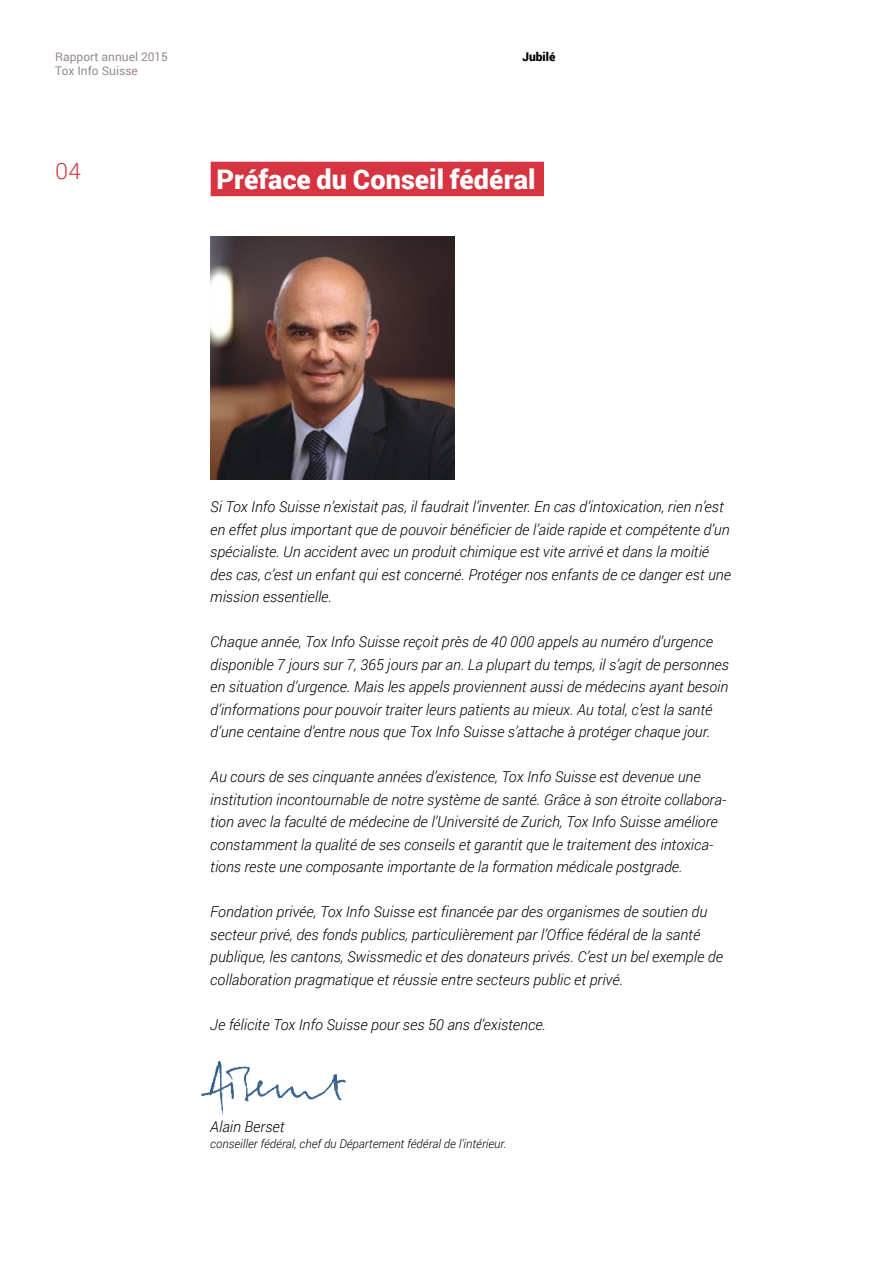
<style>
.page{position:relative;width:893px;height:1263px;background:#fff}
.page>*{position:absolute;margin:0;border:0;box-sizing:border-box;transform-origin:0 0}
.t1{font:900 27px "Roboto";letter-spacing:.005em;color:#fff}
.t2{font:300 22.5px "Roboto";color:#d63441}
.t3{font:italic 300 15px/22.5px "Roboto";color:#000}
.t4{font:italic 300 12px "Roboto";color:#000}
.t5{font:12px/14.4px "Roboto";color:#968b88}
.t6{font:900 12px "Roboto";color:#000}
</style>
<div class="page">
<img style="left:201px;top:1061px;width:145px;height:54px">
<div style="left:211px;top:162px;width:333px;height:34px;background:#d63441"></div>
<img style="left:210px;top:236px;width:244px;height:244px">
<p class="t5" style="left:55px;top:49px;width:114px">Rapport annuel 2015<br>Tox Info Suisse</p>
<p class="t6" style="left:522px;top:48px;width:35px">Jubilé</p>
<h2 class="t2" style="left:55px;top:155px;width:27px">04</h2>
<h1 class="t1" style="left:217px;top:161px;width:320px">Préface du Conseil fédéral</h1>
<p class="t3" style="left:210px;top:495px;width:522px">Si Tox Info Suisse n’existait pas, il faudrait l’inventer. En cas d’intoxication, rien n’est en effet plus important que de pouvoir bénéficier de l’aide rapide et compétente d’un spécialiste. Un accident avec un produit chimique est vite arrivé et dans la moitié des cas, c’est un enfant qui est concerné. Protéger nos enfants de ce danger est une mission essentielle.</p>
<p class="t3" style="left:210px;top:630px;width:520px">Chaque année, Tox Info Suisse reçoit près de 40 000 appels au numéro d’urgence disponible 7 jours sur 7, 365 jours par an. La plupart du temps, il s’agit de personnes en situation d’urgence. Mais les appels proviennent aussi de médecins ayant besoin d’informations pour pouvoir traiter leurs patients au mieux. Au total, c’est la santé d’une centaine d’entre nous que Tox Info Suisse s’attache à protéger chaque jour.</p>
<p class="t3" style="left:210px;top:765px;width:517px">Au cours de ses cinquante années d’existence, Tox Info Suisse est devenue une institution incontournable de notre système de santé. Grâce à son étroite collabora&shy;tion avec la faculté de médecine de l’Université de Zurich, Tox Info Suisse améliore constamment la qualité de ses conseils et garantit que le traitement des intoxica&shy;tions reste une composante importante de la formation médicale postgrade.</p>
<p class="t3" style="left:210px;top:900px;width:514px">Fondation privée, Tox Info Suisse est financée par des organismes de soutien du secteur privé, des fonds publics, particulièrement par l’Office fédéral de la santé publique, les cantons, Swissmedic et des donateurs privés. C’est un bel exemple de collaboration pragmatique et réussie entre secteurs public et privé.</p>
<p class="t3" style="left:210px;top:1013px;width:337px">Je félicite Tox Info Suisse pour ses 50 ans d’existence.</p>
<p class="t3" style="left:210px;top:1115px;width:76px">Alain Berset</p>
<p class="t4" style="left:210px;top:1136px;width:298px">conseiller fédéral, chef du Département fédéral de l’intérieur.</p>
</div>
